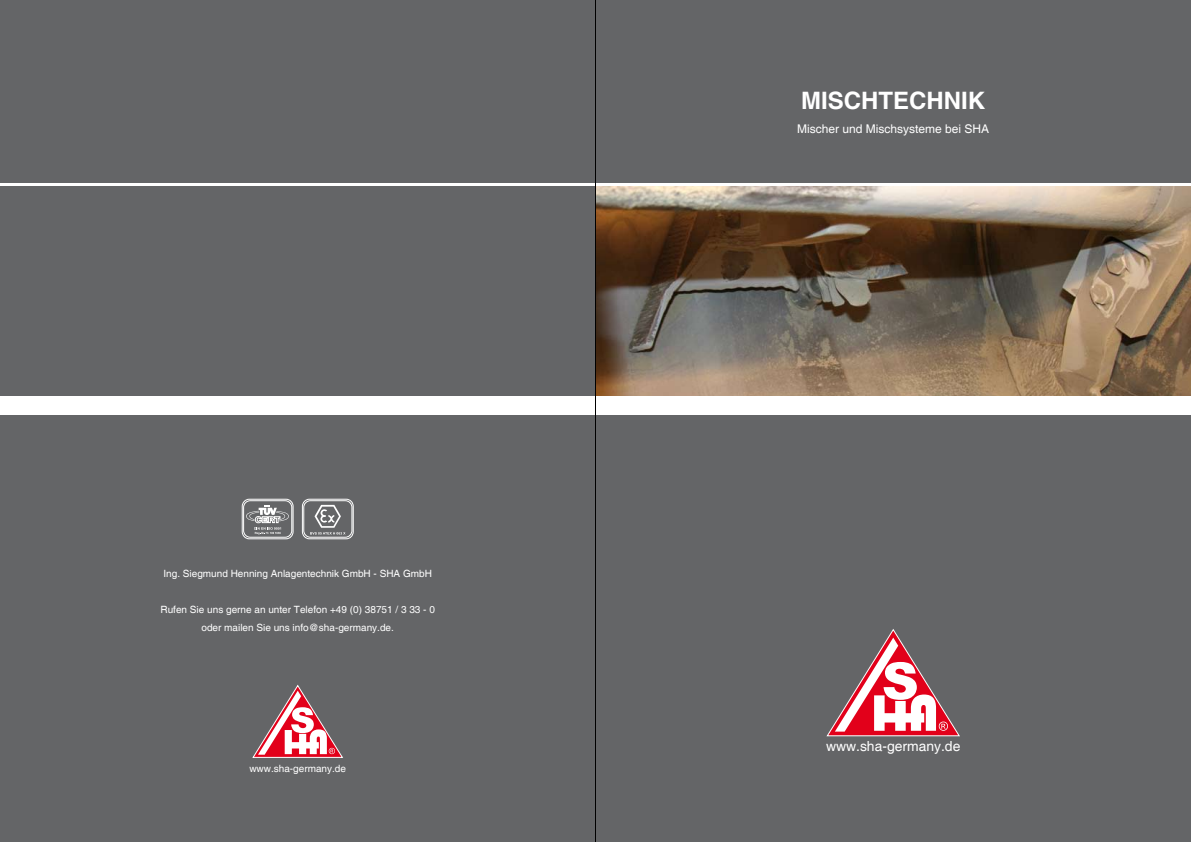
<style>
.page{position:relative;width:1191px;height:842px;background:#646567}
.page>*{position:absolute;margin:0;border:0;box-sizing:border-box;transform-origin:0 0}
.t1{font:700 24px "Helvetica";color:#fff}
.t2{font:13.9px "Helvetica";color:#fff}
.t3{font:12px "Helvetica";color:#fff}
.t4{font:10px/18px "Helvetica";color:#fff;text-align:center}
</style>
<div class="page">
<img style="left:596px;top:186px;width:595px;height:210px">
<hr style="left:0;top:183px;width:1191px;height:3px;background:#fff">
<div style="left:0;top:396px;width:1191px;height:19px;background:#fff"></div>
<svg style="left:826px;top:629px;width:134px;height:108px"></svg>
<svg style="left:242px;top:499px;width:51px;height:40px"></svg>
<svg style="left:302px;top:499px;width:52px;height:40px"></svg>
<svg style="left:252px;top:685px;width:91px;height:73px"></svg>
<hr style="left:595px;top:0;width:1px;height:842px;background:#000">
<p class="t4" style="left:163px;top:565px;width:270px">Ing. Siegmund Henning Anlagentechnik GmbH - SHA GmbH</p>
<p class="t4" style="left:160px;top:601px;width:276px">Rufen Sie uns gerne an unter Telefon +49 (0) 38751 / 3 33 - 0 oder mailen Sie uns info@sha-germany.de.</p>
<p class="t4" style="left:249px;top:760px;width:98px">www.sha-germany.de</p>
<h1 class="t1" style="left:801px;top:86px;width:185px">MISCHTECHNIK</h1>
<p class="t3" style="left:797px;top:121px;width:194px">Mischer und Mischsysteme bei SHA</p>
<h2 class="t2" style="left:826px;top:738px;width:136px">www.sha-germany.de</h2>
</div>
